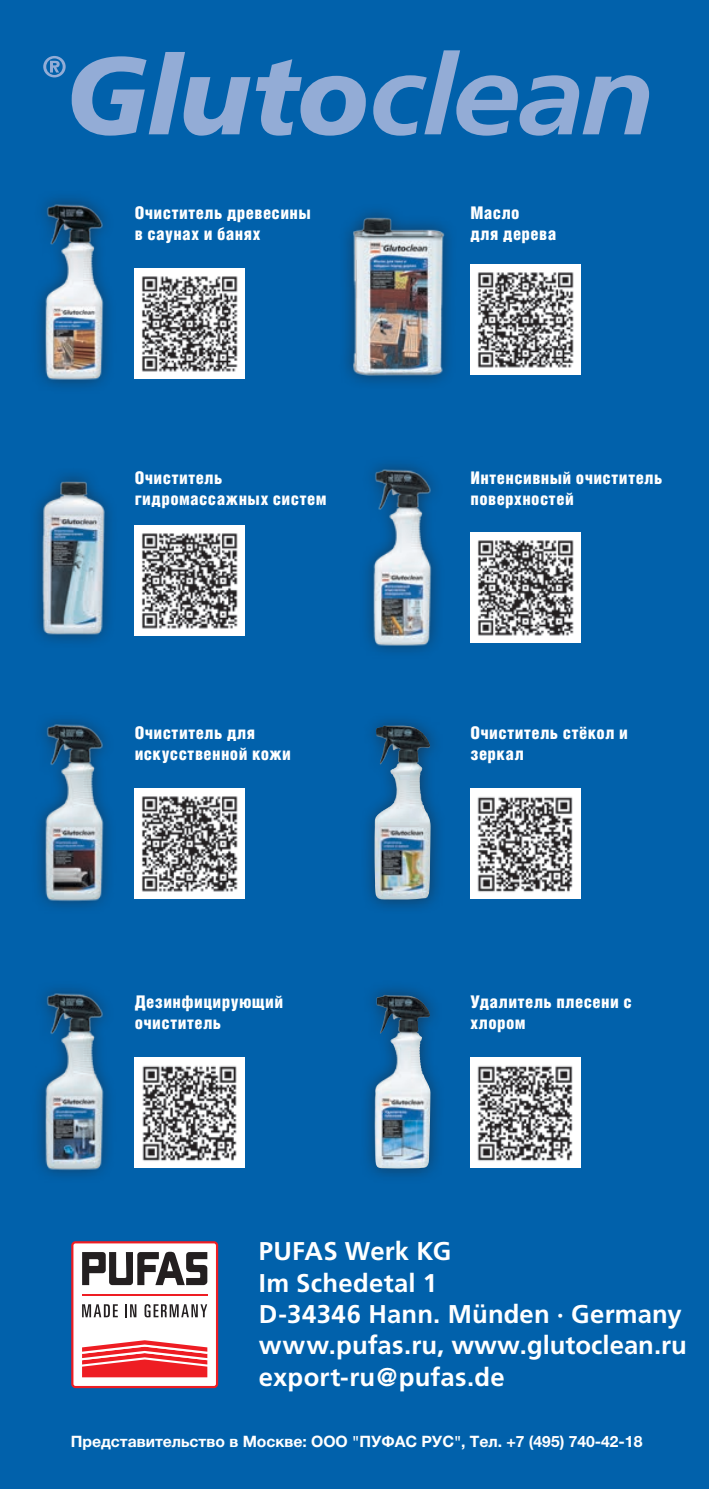
<style>
.page{position:relative;width:709px;height:1489px;background:#fff}
.page>*{position:absolute;margin:0;border:0;box-sizing:border-box;transform-origin:0 0}
.t1{font:700 25.75px/31.2px "Frutiger LT Com";letter-spacing:.005em;color:#fff}
.t2{font:17.5px/21px "Helios Cond Black C";letter-spacing:.02em;color:#fff}
.t3{font:700 15.75px "Helvetica Neue Cyr";letter-spacing:-.005em;color:#fff}
</style>
<div class="page">
<div style="left:0;top:0;width:709px;height:1488px;background:#0161ab"></div>
<svg style="left:72px;top:50px;width:577px;height:86px"></svg>
<svg style="left:43px;top:56px;width:23px;height:21px"></svg>
<svg style="left:71px;top:1241px;width:147px;height:146px;background:#daacae"></svg>
<div style="left:30px;top:190px;width:87px;height:203px;background:#231f20;opacity:.54"></div>
<img style="left:35px;top:201px;width:77px;height:182px">
<img style="left:346px;top:212px;width:104px;height:171px">
<img style="left:35px;top:476px;width:76px;height:162px">
<img style="left:366px;top:466px;width:72px;height:182px">
<img style="left:38px;top:721px;width:71px;height:182px">
<div style="left:359px;top:711px;width:87px;height:203px;background:#231f20;opacity:.54"></div>
<img style="left:374px;top:725px;width:57px;height:174px">
<img style="left:38px;top:990px;width:71px;height:182px">
<div style="left:359px;top:979px;width:86px;height:204px;background:#231f20;opacity:.54"></div>
<img style="left:376px;top:994px;width:26px;height:59px">
<img style="left:135px;top:268px;width:109px;height:110px">
<img style="left:470px;top:265px;width:110px;height:109px">
<img style="left:135px;top:525px;width:109px;height:110px">
<img style="left:470px;top:532px;width:110px;height:110px">
<img style="left:135px;top:788px;width:109px;height:110px">
<img style="left:470px;top:788px;width:110px;height:110px">
<img style="left:135px;top:1057px;width:109px;height:110px">
<img style="left:470px;top:1057px;width:110px;height:110px">
<p class="t2" style="left:135px;top:201px;width:178px">Очиститель древесины в саунах и банях</p>
<p class="t2" style="left:470px;top:201px;width:87px">Масло<br>для дерева</p>
<p class="t2" style="left:135px;top:467px;width:193px">Очиститель гидромассажных систем</p>
<p class="t2" style="left:470px;top:467px;width:193px">Интенсивный очиститель поверхностей</p>
<p class="t2" style="left:135px;top:722px;width:158px">Очиститель для искусственной кожи</p>
<p class="t2" style="left:470px;top:722px;width:159px">Очиститель стёкол и зеркал</p>
<p class="t2" style="left:135px;top:991px;width:150px">Дезинфицирующий очиститель</p>
<p class="t2" style="left:470px;top:991px;width:163px">Удалитель плесени с хлором</p>
<p class="t1" style="left:259px;top:1235px;width:429px">PUFAS Werk KG<br>Im Schedetal 1<br>D-34346 Hann. Münden · Germany www.pufas.ru, www.glutoclean.ru export-ru@pufas.de</p>
<p class="t3" style="left:71px;top:1432px;width:573px">Представительство в Москве: ООО "ПУФАС РУС", Тел. +7 (495) 740-42-18</p>
</div>
